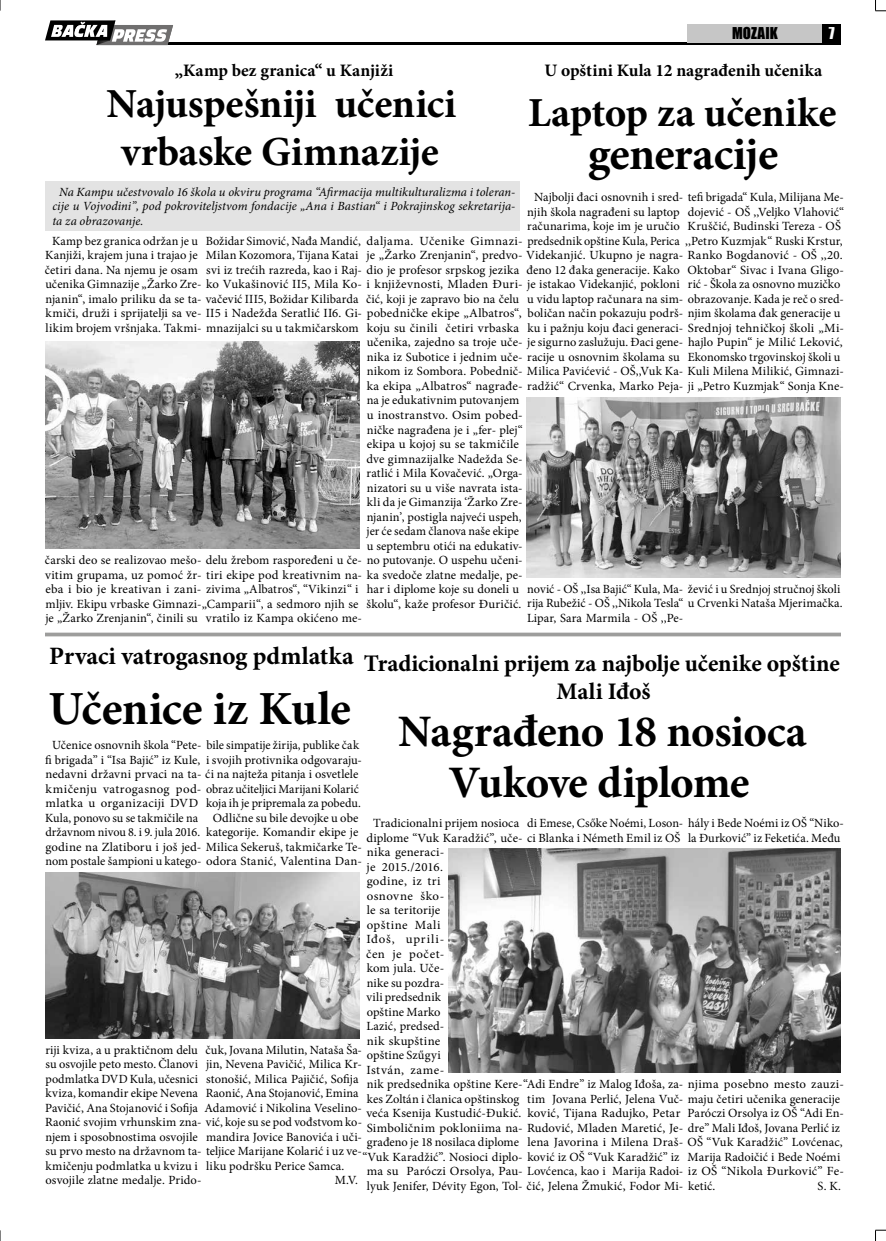
<style>
.page{position:relative;width:886px;height:1241px;background:#fff}
.page>*{position:absolute;margin:0;border:0;box-sizing:border-box;transform-origin:0 0}
.t1{font:700 47.5px "Minion Pro";letter-spacing:-.01em;color:#000}
.t2{font:700 46.25px "Minion Pro";letter-spacing:-.015em;color:#000}
.t3{font:700 45px/51.2px "Minion Pro";letter-spacing:-.015em;color:#000;text-align:center}
.t4{font:700 41.25px/47.5px "Minion Pro";letter-spacing:-.01em;color:#000;text-align:center}
.t5{font:700 25px "Minion Pro";letter-spacing:-.005em;color:#000}
.t6{font:700 23.75px/28.5px "Minion Pro";letter-spacing:-.005em;color:#000;text-align:center}
.t7{font:700 17.5px "Minion Pro";letter-spacing:.005em;color:#000}
.t8{font:15px "Impact";letter-spacing:.01em;color:#000}
.t9{font:15px "Impact";color:#fff}
.t10{font:12.5px/14.5px "Minion Pro";letter-spacing:.005em;color:#000}
.t11{font:italic 12.5px/14.5px "Minion Pro";letter-spacing:.005em;color:#000;text-align:justify}
.t12{font:12.5px "Minion Pro";letter-spacing:.04em;color:#000}
.t13{font:12.5px "Minion Pro";letter-spacing:.065em;color:#000}
.t14{font:12.5px "Minion Pro";letter-spacing:.025em;color:#000}
.t15{font:12.5px "Minion Pro";letter-spacing:.035em;color:#000}
</style>
<div class="page">
<hr style="left:166px;top:43px;width:675px;height:2px;background:#000">
<svg style="left:45px;top:20px;width:128px;height:25px"></svg>
<div style="left:822px;top:24px;width:19px;height:19px;background:#000"></div>
<svg style="left:875px;top:0;width:11px;height:12px"></svg>
<svg style="left:875px;top:1229px;width:11px;height:11px"></svg>
<div style="left:687px;top:24px;width:135px;height:19px;background:#c6c6c6"></div>
<div style="left:45px;top:181px;width:475px;height:49px;background:#e3e3e3"></div>
<img style="left:45px;top:341px;width:314px;height:207px">
<svg style="left:45px;top:632px;width:796px;height:4px;background:#acacab"></svg>
<img style="left:527px;top:397px;width:314px;height:180px">
<img style="left:45px;top:872px;width:314px;height:165px">
<img style="left:448px;top:848px;width:393px;height:224px">
<p class="t8" style="left:732px;top:22px;width:47px">MOZAIK</p>
<p class="t9" style="left:829px;top:22px;width:7px">7</p>
<h3 class="t7" style="left:544px;top:58px;width:279px">U opštini Kula 12 nagrađenih učenika</h3>
<h3 class="t4" style="left:528px;top:89px;width:310px">Laptop za učenike</h3>
<h2 class="t2" style="left:588px;top:121px;width:192px">generacije</h2>
<p class="t10" style="left:527px;top:190px;width:318px;text-indent:7px">Najbolji đaci osnovnih i sred- tefi brigada“ Kula, Milijana Me&shy;njih škola nagrađeni su laptop<br>računarima, koje im je uručio</p>
<p class="t10" style="left:526px;top:262px;width:155px">đeno 12 đaka generacije. Kako</p>
<p class="t10" style="left:527px;top:291px;width:318px">u vidu laptop računara na sim- obrazovanje. Kada je reč o sred&shy;boličan način pokazuju podrš- njim školama đak generacije u ku i pažnju koju đaci generaci- Srednjoj tehničkoj školi „Mi-</p>
<h3 class="t7" style="left:175px;top:58px;width:220px">„Kamp bez granica“ u Kanjiži</h3>
<h3 class="t4" style="left:106px;top:80px;width:351px">Najuspešniji učenici vrbaske Gimnazije</h3>
<p class="t11" style="left:52px;top:185px;width:465px;text-indent:7px">Na Kampu učestvovalo 16 škola u okviru programa “Afirmacija multikulturalizma i toleran&shy;cije u Vojvodini”, pod pokroviteljstvom fondacije „Ana i Bastian“ i Pokrajinskog sekretarija&shy;ta za obrazovanje.</p>
<p class="t10" style="left:687px;top:204px;width:158px">dojević - OŠ ,,Veljko Vlahović“<br>Kruščić, Budinski Tereza - OŠ</p>
<p class="t10" style="left:687px;top:262px;width:158px">Oktobar“ Sivac i Ivana Gligo&shy;rić - Škola za osnovno muzičko</p>
<p class="t10" style="left:206px;top:233px;width:638px">Božidar Simović, Nađa Mandić, daljama. Učenike Gimnazi- predsednik opštine Kula, Perica ,,Petro Kuzmjak“ Ruski Krstur,<br>Milan Kozomora, Tijana Katai<br>svi iz trećih razreda, kao i Raj- dio je profesor srpskog jezika</p>
<p class="t10" style="left:45px;top:234px;width:636px;text-indent:7px">Kamp bez granica održan je u<br>Kanjiži, krajem juna i trajao je<br>četiri dana. Na njemu je osam<br>učenika Gimnazije „Žarko Zre- ko Vukašinović II5, Mila Ko- i književnosti, Mladen Đuri- je istakao Videkanjić, pokloni njanin“, imalo priliku da se ta- vačević III5, Božidar Kilibarda<br>kmiči, druži i sprijatelji sa ve- II5 i Nadežda Seratlić II6. Gi- pobedničke ekipe „Albatros“,<br>likim brojem vršnjaka. Takmi- mnazijalci su u takmičarskom</p>
<p class="t10" style="left:367px;top:248px;width:478px">je „Žarko Zrenjanin“, predvo- Videkanjić. Ukupno je nagra- Ranko Bogdanović - OŠ ,,20.</p>
<p class="t10" style="left:366px;top:292px;width:155px">čić, koji je zapravo bio na čelu</p>
<p class="t10" style="left:367px;top:321px;width:479px">koju su činili četiri vrbaska<br>učenika, zajedno sa troje uče- je sigurno zaslužuju. Đaci gene- hajlo Pupin“ je Milić Leković, nika iz Subotice i jednim uče- racije u osnovnim školama su<br>nikom iz Sombora. Pobednič- Milica Pavićević - OŠ,,Vuk Ka- Kuli Milena Milikić, Gimnazi&shy;ka ekipa „Albatros“ nagrađe- radžić“ Crvenka, Marko Peja- ji „Petro Kuzmjak“ Sonja Kne&shy;na je edukativnim putovanjem<br>u inostranstvo. Osim pobed-<br>ničke nagrađena je i „fer- plej“<br>ekipa u kojoj su se takmičile<br>dve gimnazijalke Nadežda Se-<br>ratlić i Mila Kovačević. „Orga-<br>nizatori su u više navrata ista-<br>kli da je Gimanzija ‘Žarko Zre-<br>njanin’, postigla najveći uspeh,<br>jer će sedam članova naše ekipe<br>u septembru otići na edukativ-</p>
<p class="t10" style="left:366px;top:582px;width:156px">har i diplome koje su doneli u školu“, kaže profesor Đuričić.</p>
<p class="t10" style="left:688px;top:349px;width:154px">Ekonomsko trgovinskoj školi u</p>
<p class="t10" style="left:45px;top:553px;width:479px">čarski deo se realizovao mešo- delu žrebom raspoređeni u če- no putovanje. O uspehu učeni&shy;vitim grupama, uz pomoć žr- tiri ekipe pod kreativnim na- ka svedoče zlatne medalje, pe&shy;eba i bio je kreativan i zani- zivima „Albatros“, “Vikinzi“ i<br>mljiv. Ekipu vrbaske Gimnazi-„Camparii“, a sedmoro njih se<br>je „Žarko Zrenjanin“, činili su</p>
<p class="t10" style="left:527px;top:581px;width:317px">nović - OŠ ,,Isa Bajić“ Kula, Ma- žević i u Srednjoj stručnoj školi rija Rubežić - OŠ ,,Nikola Tesla“ u Crvenki Nataša Mjerimačka.<br>Lipar, Sara Marmila - OŠ ,,Pe-</p>
<p class="t10" style="left:206px;top:611px;width:158px">vratilo iz Kampa okićeno me-</p>
<h3 class="t5" style="left:49px;top:638px;width:306px">Prvaci vatrogasnog pdmlatka</h3>
<h3 class="t6" style="left:364px;top:648px;width:477px">Tradicionalni prijem za najbolje učenike opštine<br>Mali Iđoš</h3>
<h3 class="t3" style="left:398px;top:705px;width:410px">Nagrađeno 18 nosioca<br>Vukove diplome</h3>
<p class="t10" style="left:373px;top:815px;width:147px">Tradicionalni prijem nosioca</p>
<p class="t10" style="left:367px;top:830px;width:315px">diplome “Vuk Karadžić”, uče- ci Blanka i Németh Emil iz OŠ</p>
<p class="t10" style="left:367px;top:844px;width:79px">nika generaci-</p>
<p class="t10" style="left:367px;top:859px;width:78px">je 2015./2016.</p>
<p class="t12" style="left:367px;top:872px;width:75px">godine, iz tri</p>
<p class="t15" style="left:367px;top:887px;width:79px">osnovne ško-</p>
<p class="t10" style="left:367px;top:902px;width:75px">le sa teritorije</p>
<p class="t12" style="left:367px;top:916px;width:75px">opštine Mali</p>
<p class="t13" style="left:366px;top:930px;width:79px">Iđoš, uprili-</p>
<p class="t12" style="left:366px;top:945px;width:80px">čen je počet-</p>
<p class="t10" style="left:367px;top:960px;width:79px">kom jula. Uče-</p>
<p class="t10" style="left:367px;top:975px;width:79px">nike su pozdra-</p>
<p class="t10" style="left:366px;top:989px;width:76px">vili predsednik</p>
<p class="t10" style="left:367px;top:1004px;width:75px">opštine Marko</p>
<p class="t10" style="left:366px;top:1018px;width:79px">Lazić, predsed-</p>
<p class="t14" style="left:367px;top:1032px;width:75px">nik skupštine</p>
<p class="t10" style="left:367px;top:1047px;width:75px">opštine Szűgyi</p>
<p class="t12" style="left:366px;top:1061px;width:79px">István, zame-</p>
<p class="t10" style="left:367px;top:1076px;width:479px">nik predsednika opštine Kere-“Adi Endre” iz Malog Iđoša, za- njima posebno mesto zauzi-</p>
<p class="t10" style="left:367px;top:1091px;width:154px">kes Zoltán i članica opštinskog</p>
<p class="t10" style="left:366px;top:1105px;width:157px">veća Ksenija Kustudić-Đukić.</p>
<p class="t10" style="left:367px;top:1120px;width:475px">Simboličnim pokloniima na- Rudović, Mladen Maretić, Je- dre” Mali Iđoš, Jovana Perlić iz</p>
<p class="t10" style="left:367px;top:1134px;width:154px">građeno je 18 nosilaca diplome</p>
<p class="t10" style="left:362px;top:1149px;width:319px">“Vuk Karadžić”. Nosioci diplo- ković iz OŠ “Vuk Karadžić” iz</p>
<p class="t10" style="left:367px;top:1163px;width:479px">ma su Paróczi Orsolya, Pau- Lovćenca, kao i Marija Radoi- iz OŠ “Nikola Đurković” Fe-</p>
<p class="t10" style="left:367px;top:1178px;width:350px">lyuk Jenifer, Dévity Egon, Tol- čić, Jelena Žmukić, Fodor Mi- ketić.</p>
<h1 class="t1" style="left:48px;top:675px;width:304px">Učenice iz Kule</h1>
<p class="t10" style="left:45px;top:737px;width:318px;text-indent:7px">Učenice osnovnih škola “Pete- bile simpatije žirija, publike čak fi brigada” i “Isa Bajić” iz Kule,<br>nedavni državni prvaci na ta- ći na najteža pitanja i osvetlele kmičenju vatrogasnog pod- obraz učiteljici Marijani Kolarić mlatka u organizaciji DVD<br>Kula, ponovo su se takmičile na<br>državnom nivou 8. i 9. jula 2016.<br>godine na Zlatiboru i još jed- Milica Sekeruš, takmičarke Te&shy;nom postale šampioni u katego- odora Stanić, Valentina Dan-</p>
<p class="t10" style="left:206px;top:752px;width:158px">i svojih protivnika odgovaraju-</p>
<p class="t10" style="left:206px;top:795px;width:156px;text-align:center">koja ih je pripremala za pobedu.<br>Odlične su bile devojke u obe kategorije. Komandir ekipe je</p>
<p class="t10" style="left:527px;top:815px;width:318px">di Emese, Csőke Noémi, Loson- hály i Bede Noémi iz OŠ “Niko-</p>
<p class="t10" style="left:688px;top:830px;width:154px">la Đurković” iz Feketića. Među</p>
<p class="t10" style="left:204px;top:1042px;width:159px">čuk, Jovana Milutin, Nataša Ša&shy;jin, Nevena Pavičić, Milica Kr&shy;stonošić, Milica Pajičić, Sofija<br>Raonić, Ana Stojanović, Emina<br>Adamović i Nikolina Veselino-</p>
<p class="t10" style="left:206px;top:1129px;width:157px">mandira Jovice Banovića i uči-</p>
<p class="t10" style="left:335px;top:1158px;width:25px;text-indent:-128px">liku podršku Perice Samca.<br>M.V.</p>
<p class="t10" style="left:45px;top:1042px;width:318px">riji kviza, a u praktičnom delu<br>su osvojile peto mesto. Članovi<br>podmlatka DVD Kula, učesnici<br>kviza, komandir ekipe Nevena<br>Pavičić, Ana Stojanović i Sofija<br>Raonić svojim vrhunskim zna- vić, koje su se pod vođstvom ko&shy;njem i sposobnostima osvojile<br>su prvo mesto na državnom ta- teljice Marijane Kolarić i uz ve&shy;kmičenju podmlatka u kvizu i<br>osvojile zlatne medalje. Prido-</p>
<p class="t10" style="left:527px;top:1091px;width:314px">tim Jovana Perlić, Jelena Vuč- maju četiri učenika generacije ković, Tijana Radujko, Petar</p>
<p class="t10" style="left:527px;top:1134px;width:317px">lena Javorina i Milena Draš- OŠ “Vuk Karadžić” Lovćenac,</p>
<p class="t10" style="left:687px;top:1105px;width:158px">Paróczi Orsolya iz OŠ “Adi En-</p>
<p class="t10" style="left:687px;top:1149px;width:154px">Marija Radoičić i Bede Noémi</p>
<p class="t10" style="left:817px;top:1178px;width:25px">S. K.</p>
</div>
